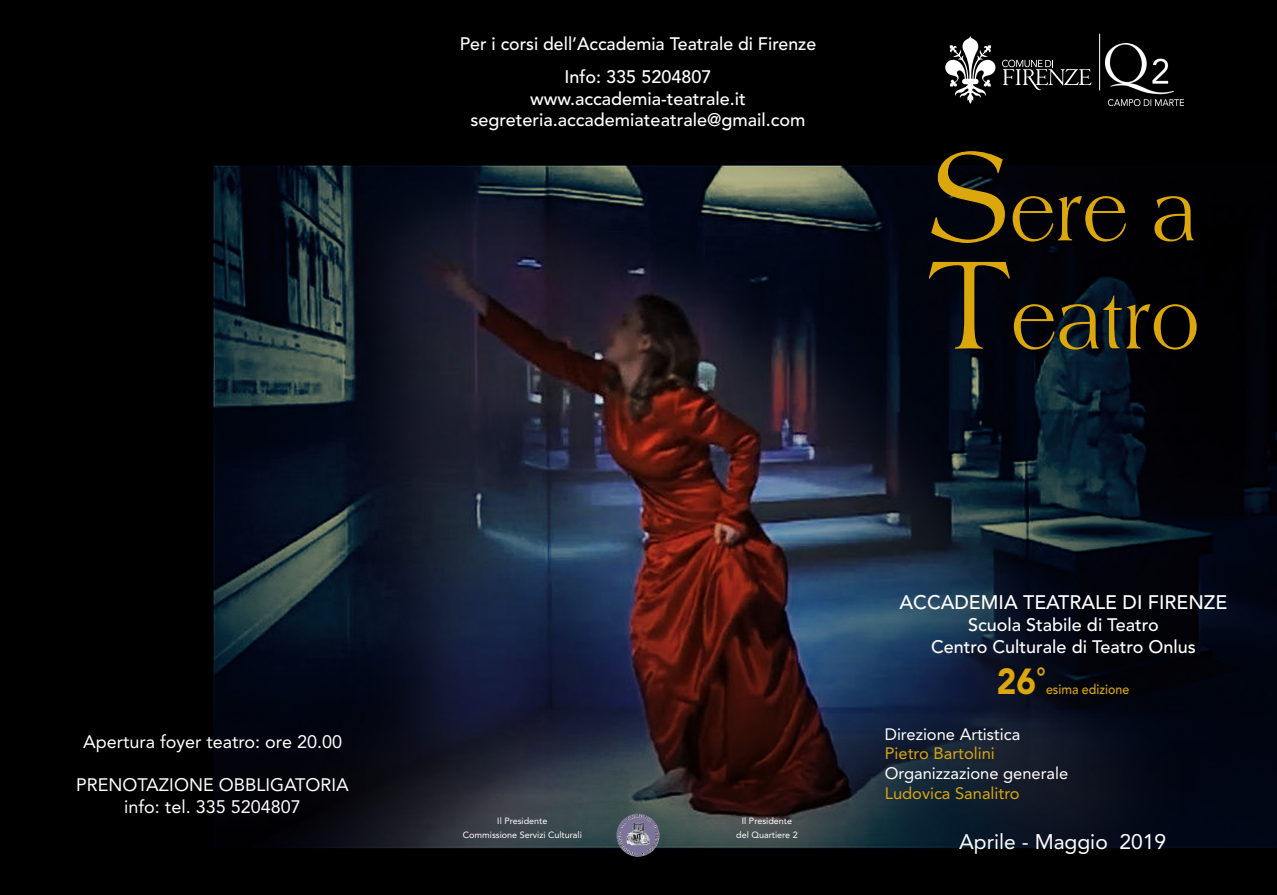
<style>
.page{position:relative;width:1277px;height:895px;background:#fff}
.page>*{position:absolute;margin:0;border:0;box-sizing:border-box;transform-origin:0 0}
.t1{font:82.5px "Americana";color:#dba70c;scale:.88 1}
.t2{font:21px "Avenir";color:#fff}
.t3{font:500 19.5px "Avenir";color:#fff}
.t4{font:500 18px "Avenir";color:#fff}
.t5{font:18px "Avenir";color:#fff}
.t6{font:16.5px "Avenir";color:#fff}
.t7{font:16.5px "Avenir";color:#dba70c}
.t8{font:500 13.5px "Avenir";color:#dba70c;scale:.92 1}
.t9{font:9px "Avenir";color:#fff}
.s1{font-size:135px}
.s2{font-weight:900;font-size:36px}
</style>
<div class="page">
<img style="left:0;top:0;width:1275px;height:894px">
<svg style="left:945px;top:35px;width:50px;height:69px"></svg>
<svg style="left:1001px;top:60px;width:90px;height:30px;background:#303030"></svg>
<img style="left:1104px;top:44px;width:79px;height:61px">
<hr style="left:1099px;top:34px;width:1px;height:56px;background:#fff">
<img style="left:616px;top:813px;width:43px;height:43px">
<p class="t5" style="left:83px;top:731px;width:260px">Apertura foyer teatro: ore 20.00</p>
<p class="t5" style="left:76px;top:774px;width:274px">PRENOTAZIONE OBBLIGATORIA</p>
<p class="t5" style="left:124px;top:796px;width:178px">info: tel. 335 5204807</p>
<p class="t4" style="left:460px;top:33px;width:358px">Per i corsi dell’Accademia Teatrale di Firenze</p>
<p class="t4" style="left:564px;top:67px;width:148px">Info: 335 5204807</p>
<p class="t4" style="left:530px;top:88px;width:217px">www.accademia-teatrale.it</p>
<p class="t4" style="left:470px;top:110px;width:336px">segreteria.accademiateatrale@gmail.com</p>
<p class="t1" style="left:930px;top:167px;width:303px"><span class="s1">S</span>ere a</p>
<p class="t1" style="left:927px;top:275px;width:310px"><span class="s1">T</span>eatro</p>
<p class="t9" style="left:497px;top:815px;width:52px">Il Presidente</p>
<p class="t9" style="left:742px;top:815px;width:52px">Il Presidente</p>
<p class="t9" style="left:463px;top:829px;width:121px">Commissione Servizi Culturali</p>
<p class="t9" style="left:736px;top:829px;width:63px">del Quartiere 2</p>
<p class="t3" style="left:899px;top:591px;width:329px">ACCADEMIA TEATRALE DI FIRENZE</p>
<p class="t4" style="left:968px;top:614px;width:192px">Scuola Stabile di Teatro</p>
<p class="t4" style="left:931px;top:636px;width:266px">Centro Culturale di Teatro Onlus</p>
<p class="t8" style="left:996px;top:681px;width:145px"><span class="s2">26</span><sup>°</sup>esima edizione</p>
<p class="t6" style="left:884px;top:724px;width:137px">Direzione Artistica</p>
<p class="t7" style="left:884px;top:744px;width:112px">Pietro Bartolini</p>
<p class="t6" style="left:884px;top:763px;width:185px">Organizzazione generale</p>
<p class="t7" style="left:884px;top:783px;width:136px">Ludovica Sanalitro</p>
<p class="t2" style="left:959px;top:829px;width:208px">Aprile - Maggio 2019</p>
</div>
